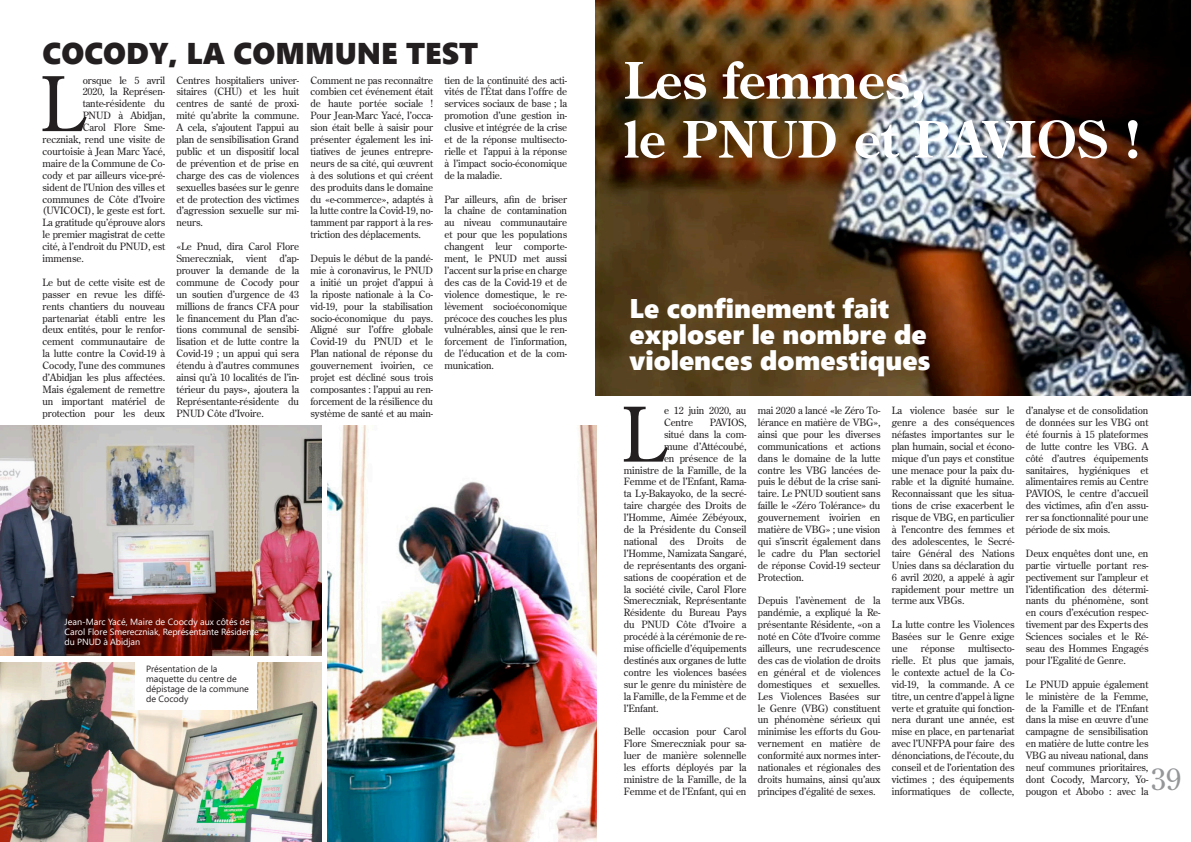
<style>
.page{position:relative;width:1191px;height:842px;background:#fff}
.page>*{position:absolute;margin:0;border:0;box-sizing:border-box;transform-origin:0 0}
.t1{font:75px "Century Old Style Std";color:#231f20}
.t2{font:700 50px/59px "Century Old Style Std";color:#fff}
.t3{font:30px "Segoe UI Black";color:#231f20}
.t4{font:30px "Century Old Style Std";color:#949698}
.t5{font:27px/26px "Segoe UI Black";color:#fff}
.t6{font:10px/11.9px "Century Old Style Std";letter-spacing:-.01em;color:#231f20;text-align:justify}
.t7{font:9px/10px "Segoe UI";letter-spacing:-.01em;color:#fff}
.t8{font:9px/10px "Segoe UI";color:#231f20}
</style>
<div class="page">
<img style="left:0;top:425px;width:321px;height:231px">
<img style="left:0;top:663px;width:321px;height:179px">
<img style="left:328px;top:425px;width:268px;height:417px">
<div style="left:135px;top:662px;width:122px;height:47px;background:#fff"></div>
<img style="left:596px;top:0;width:595px;height:396px">
<h3 class="t3" style="left:43px;top:32px;width:437px">COCODY, LA COMMUNE TEST</h3>
<p class="t6" style="left:83px;top:74px;width:84px">orsque le 5 avril</p>
<p class="t6" style="left:83px;top:86px;width:84px">2020, la Représen-</p>
<p class="t6" style="left:83px;top:98px;width:84px">tante-résidente du</p>
<p class="t6" style="left:83px;top:109px;width:84px">PNUD à Abidjan,</p>
<p class="t6" style="left:83px;top:121px;width:84px">Carol Flore Sme-</p>
<p class="t6" style="left:43px;top:133px;width:124px">reczniak, rend une visite de</p>
<p class="t6" style="left:43px;top:145px;width:124px">courtoisie à Jean Marc Yacé,</p>
<p class="t6" style="left:43px;top:157px;width:124px">maire de la Commune de Co-</p>
<p class="t6" style="left:43px;top:169px;width:124px">cody et par ailleurs vice-pré-</p>
<p class="t6" style="left:43px;top:181px;width:124px">sident de l’Union des villes et</p>
<p class="t6" style="left:43px;top:193px;width:124px">communes de Côte d’Ivoire</p>
<p class="t6" style="left:43px;top:205px;width:124px">(UVICOCI), le geste est fort.</p>
<p class="t6" style="left:43px;top:217px;width:124px">La gratitude qu’éprouve alors</p>
<p class="t6" style="left:43px;top:228px;width:124px">le premier magistrat de cette</p>
<p class="t6" style="left:43px;top:240px;width:124px">cité, à l’endroit du PNUD, est</p>
<p class="t6" style="left:43px;top:252px;width:43px">immense.</p>
<p class="t6" style="left:43px;top:276px;width:124px">Le but de cette visite est de passer en revue les diffé&shy;rents chantiers du nouveau partenariat établi entre les deux entités, pour le renfor&shy;cement communautaire de la lutte contre la Covid-19 à Cocody, l’une des communes d’Abidjan les plus affectées.<br>Mais également de remettre un important matériel de protection pour les deux</p>
<h1 class="t1" style="left:40px;top:56px;width:45px">L</h1>
<p class="t6" style="left:176px;top:74px;width:124px">Centres hospitaliers univer&shy;sitaires (CHU) et les huit centres de santé de proxi&shy;mité qu’abrite la commune.<br>A cela, s’ajoutent l’appui au plan de sensibilisation Grand public et un dispositif local de prévention et de prise en charge des cas de violences sexuelles basées sur le genre et de protection des victimes d’agression sexuelle sur mi&shy;neurs.</p>
<p class="t6" style="left:176px;top:240px;width:124px">«Le Pnud, dira Carol Flore<br>Smereczniak,</p>
<p class="t6" style="left:176px;top:252px;width:124px;text-indent:103px">d’ap&shy;prouver la demande de la commune de Cocody pour un soutien d’urgence de 43 millions de francs CFA pour le financement du Plan d’ac&shy;tions communal de sensibi&shy;lisation et de lutte contre la Covid-19 ; un appui qui sera étendu à d’autres communes ainsi qu’à 10 localités de l’in&shy;térieur du pays», ajoutera la Représentante-résidente du PNUD Côte d’Ivoire.</p>
<p class="t6" style="left:246px;top:252px;width:22px">vient</p>
<p class="t6" style="left:310px;top:74px;width:124px">Comment ne pas reconnaître combien cet événement était de haute portée sociale !<br>Pour Jean-Marc Yacé, l’occa&shy;sion était belle à saisir pour présenter également les ini&shy;tiatives de jeunes entrepre&shy;neurs de sa cité, qui œuvrent à des solutions et qui créent des produits dans le domaine du «e-commerce», adaptés à la lutte contre la Covid-19, no&shy;tamment par rapport à la res&shy;triction des déplacements.</p>
<p class="t6" style="left:310px;top:252px;width:124px">Depuis le début de la pandé&shy;mie à coronavirus, le PNUD a initié un projet d’appui à la riposte nationale à la Co&shy;vid-19, pour la stabilisation socio-économique du pays.<br>Aligné sur l’offre globale Covid-19 du PNUD et le Plan national de réponse du gouvernement ivoirien, ce projet est décliné sous trois composantes : l’appui au ren&shy;forcement de la résilience du système de santé et au main-</p>
<p class="t6" style="left:444px;top:74px;width:124px">tien de la continuité des acti&shy;vités de l’État dans l’offre de services sociaux de base ; la promotion d’une gestion in&shy;clusive et intégrée de la crise et de la réponse multisecto&shy;rielle et l’appui à la réponse à l’impact socio-économique de la maladie.</p>
<p class="t6" style="left:444px;top:193px;width:124px">Par ailleurs, afin de briser la chaîne de contamination au niveau communautaire et pour que les populations changent leur comporte&shy;ment, le PNUD met aussi l’accent sur la prise en charge des cas de la Covid-19 et de violence domestique, le re&shy;lèvement socioéconomique précoce des couches les plus vulnérables, ainsi que le ren&shy;forcement de l’information, de l’éducation et de la com&shy;munication.</p>
<p class="t7" style="left:64px;top:616px;width:196px">Jean-Marc Yacé, Maire de Coocdy aux côtés de<br>Carol Flore Smereczniak, Représentante Résidente du PNUD à Abidjan</p>
<p class="t8" style="left:146px;top:663px;width:104px">Présentation de la maquette du centre de dépistage de la commune de Cocody</p>
<h2 class="t2" style="left:624px;top:50px;width:519px">Les femmes,<br>le PNUD et PAVIOS !</h2>
<h3 class="t5" style="left:629px;top:294px;width:302px">Le confinement fait exploser le nombre de violences domestiques</h3>
<p class="t6" style="left:664px;top:404px;width:84px">e 12 juin 2020, au<br>Centre</p>
<h1 class="t1" style="left:621px;top:386px;width:45px">L</h1>
<p class="t6" style="left:709px;top:416px;width:38px">PAVIOS,</p>
<p class="t6" style="left:664px;top:428px;width:84px">situé dans la com-</p>
<p class="t6" style="left:664px;top:440px;width:84px">mune d’Attécoubé,</p>
<p class="t6" style="left:664px;top:452px;width:84px">en présence de la</p>
<p class="t6" style="left:624px;top:464px;width:124px">ministre de la Famille, de la</p>
<p class="t6" style="left:624px;top:476px;width:124px">Femme et de l’Enfant, Rama-</p>
<p class="t6" style="left:624px;top:488px;width:124px">ta Ly-Bakayoko, de la secré-</p>
<p class="t6" style="left:624px;top:499px;width:124px">taire chargée des Droits de</p>
<p class="t6" style="left:624px;top:511px;width:124px">l’Homme, Aimée Zébéyoux,</p>
<p class="t6" style="left:624px;top:523px;width:124px">de la Présidente du Conseil</p>
<p class="t6" style="left:624px;top:535px;width:124px">national des Droits de</p>
<p class="t6" style="left:624px;top:547px;width:124px">l’Homme, Namizata Sangaré,</p>
<p class="t6" style="left:624px;top:559px;width:124px">de représentants des organi-</p>
<p class="t6" style="left:624px;top:571px;width:124px">sations de coopération et de</p>
<p class="t6" style="left:624px;top:583px;width:124px">la société civile, Carol Flore</p>
<p class="t6" style="left:624px;top:595px;width:124px">Smereczniak, Représentante</p>
<p class="t6" style="left:624px;top:607px;width:124px">Résidente du Bureau Pays</p>
<p class="t6" style="left:624px;top:618px;width:124px">du PNUD Côte d’Ivoire a</p>
<p class="t6" style="left:624px;top:630px;width:124px">procédé à la cérémonie de re-</p>
<p class="t6" style="left:624px;top:642px;width:124px">mise officielle d’équipements</p>
<p class="t6" style="left:624px;top:654px;width:124px">destinés aux organes de lutte</p>
<p class="t6" style="left:624px;top:666px;width:124px">contre les violences basées</p>
<p class="t6" style="left:624px;top:678px;width:124px">sur le genre du ministère de</p>
<p class="t6" style="left:624px;top:690px;width:124px">la Famille, de la Femme et de</p>
<p class="t6" style="left:624px;top:702px;width:36px">l’Enfant.</p>
<p class="t6" style="left:624px;top:726px;width:124px">Belle occasion pour Carol Flore Smereczniak pour sa&shy;luer de manière solennelle les efforts déployés par la ministre de la Famille, de la Femme et de l’Enfant, qui en</p>
<p class="t6" style="left:758px;top:404px;width:124px">mai 2020 a lancé «le Zéro To&shy;lérance en matière de VBG», ainsi que pour les diverses communications et actions dans le domaine de la lutte contre les VBG lancées de&shy;puis le début de la crise sani&shy;taire. Le PNUD soutient sans faille le «Zéro Tolérance» du gouvernement ivoirien en matière de VBG» ; une vision qui s’inscrit également dans le cadre du Plan sectoriel de réponse Covid-19 secteur Protection.</p>
<p class="t6" style="left:758px;top:595px;width:124px">Depuis l’avènement de la pandémie, a expliqué la Re&shy;présentante Résidente, «on a noté en Côte d’Ivoire comme ailleurs, une recrudescence des cas de violation de droits en général et de violences domestiques et sexuelles.<br>Les Violences Basées sur le Genre (VBG) constituent un phénomène sérieux qui minimise les efforts du Gou&shy;vernement en matière de conformité aux normes inter&shy;nationales et régionales des droits humains, ainsi qu’aux principes d’égalité de sexes.</p>
<p class="t6" style="left:892px;top:404px;width:124px">La violence basée sur le genre a des conséquences néfastes importantes sur le plan humain, social et écono&shy;mique d’un pays et constitue une menace pour la paix du&shy;rable et la dignité humaine.<br>Reconnaissant que les situa&shy;tions de crise exacerbent le risque de VBG, en particulier à l’encontre des femmes et des adolescentes, le Secré&shy;taire Général des Nations Unies dans sa déclaration du 6 avril 2020, a appelé à agir rapidement pour mettre un terme aux VBGs.</p>
<p class="t6" style="left:892px;top:618px;width:124px">La lutte contre les Violences Basées sur le Genre exige une</p>
<p class="t6" style="left:892px;top:642px;width:124px;text-indent:76px">multisecto&shy;rielle. Et plus que jamais, le contexte actuel de la Co&shy;vid-19, la commande. A ce titre, un centre d’appel à ligne verte et gratuite qui fonction&shy;nera durant une année, est mise en place, en partenariat avec l’UNFPA pour faire des dénonciations, de l’écoute, du conseil et de l’orientation des victimes ; des équipements informatiques de collecte,</p>
<p class="t6" style="left:921px;top:642px;width:36px">réponse</p>
<p class="t6" style="left:1025px;top:404px;width:124px">d’analyse et de consolidation de données sur les VBG ont été fournis à 15 plateformes de lutte contre les VBG. A côté d’autres équipements sanitaires, hygiéniques et alimentaires remis au Centre PAVIOS, le centre d’accueil des victimes, afin d’en assu&shy;rer sa fonctionnalité pour une période de six mois.</p>
<p class="t6" style="left:1025px;top:547px;width:124px">Deux enquêtes dont une, en partie virtuelle portant res&shy;pectivement sur l’ampleur et l’identification des détermi&shy;nants du phénomène, sont en cours d’exécution respec&shy;tivement par des Experts des Sciences sociales et le Ré&shy;seau des Hommes Engagés pour l’Egalité de Genre.</p>
<p class="t6" style="left:1025px;top:678px;width:124px">Le PNUD appuie également le ministère de la Femme, de la Famille et de l’Enfant dans la mise en œuvre d’une campagne de sensibilisation en matière de lutte contre les VBG au niveau national, dans neuf communes prioritaires, dont Cocody, Marcory, Yo&shy;pougon et Abobo : avec la</p>
<h3 class="t4" style="left:1151px;top:760px;width:31px">39</h3>
</div>
